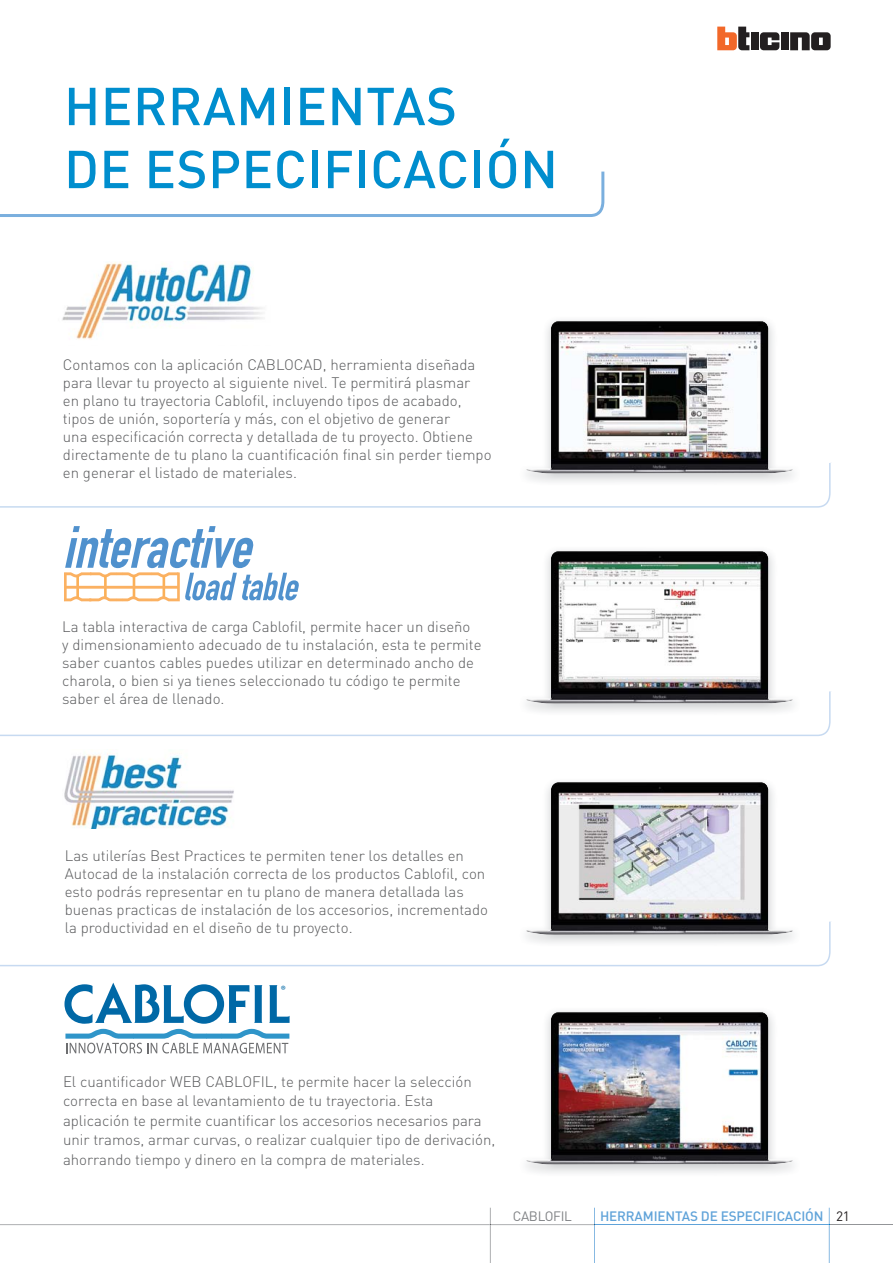
<style>
.page{position:relative;width:893px;height:1263px;background:#fff}
.page>*{position:absolute;margin:0;border:0;box-sizing:border-box;transform-origin:0 0}
.t1{font:500 52.5px/63px "DIN Pro";letter-spacing:.01em;color:#008ece}
.t2{font:300 15px/18px "DIN Pro";color:#58595b}
.t3{font:500 13.5px "DIN Pro";letter-spacing:-.01em;color:#60a3d9}
.t4{font:13.5px "DIN Pro";letter-spacing:-.02em;color:#808285}
.t5{font:700 12.15px "Futura";color:#0068a6}
.s1{font-weight:400;color:#231f20}
</style>
<div class="page">
<img style="left:544px;top:321px;width:232px;height:142px">
<img style="left:544px;top:551px;width:232px;height:140px">
<img style="left:547px;top:782px;width:226px;height:140px">
<img style="left:526px;top:1011px;width:267px;height:153px">
<hr style="left:491px;top:1224px;width:103px;height:1px;background:#939598">
<hr style="left:0;top:1224px;width:490px;height:1px;background:#939598">
<hr style="left:490px;top:1225px;width:1px;height:38px;background:#939598">
<svg style="left:490px;top:1208px;width:1px;height:17px"></svg>
<hr style="left:830px;top:1224px;width:63px;height:1px;background:#939598">
<hr style="left:595px;top:1224px;width:234px;height:1px;background:#60a3d9">
<svg style="left:594px;top:1208px;width:1px;height:55px"></svg>
<hr style="left:829px;top:1225px;width:1px;height:38px;background:#60a3d9">
<svg style="left:829px;top:1208px;width:1px;height:17px"></svg>
<svg style="left:760px;top:32px;width:19px;height:18px"></svg>
<div style="left:781px;top:32px;width:8px;height:18px;background:#231f20"></div>
<div style="left:751px;top:32px;width:7px;height:18px;background:#231f20"></div>
<svg style="left:717px;top:27px;width:32px;height:23px"></svg>
<svg style="left:790px;top:32px;width:41px;height:18px"></svg>
<svg style="left:64px;top:982px;width:226px;height:71px"></svg>
<svg style="left:0;top:172px;width:604px;height:45px"></svg>
<svg style="left:0;top:922px;width:831px;height:44px"></svg>
<svg style="left:0;top:691px;width:831px;height:45px"></svg>
<svg style="left:0;top:463px;width:831px;height:45px"></svg>
<img style="left:62px;top:262px;width:201px;height:77px">
<svg style="left:64px;top:526px;width:235px;height:76px"></svg>
<hr style="left:76px;top:576px;width:3px;height:22px;background:#fbb058">
<hr style="left:65px;top:586px;width:113px;height:3px;background:#fbb162">
<hr style="left:64px;top:573px;width:3px;height:28px;background:#fbb162">
<img style="left:64px;top:753px;width:170px;height:76px">
<h1 class="t1" style="left:64px;top:81px;width:495px">HERRAMIENTAS<br>DE ESPECIFICACIÓN</h1>
<p class="t2" style="left:63px;top:357px;width:430px">Contamos con la aplicación CABLOCAD, herramienta diseñada para llevar tu proyecto al siguiente nivel. Te permitirá plasmar<br>en plano tu trayectoria Cablofil, incluyendo tipos de acabado, tipos de unión, soportería y más, con el objetivo de generar<br>una especificación correcta y detallada de tu proyecto. Obtiene directamente de tu plano la cuantificación final sin perder tiempo en generar el listado de materiales.</p>
<p class="t2" style="left:62px;top:619px;width:421px">La tabla interactiva de carga Cablofil, permite hacer un diseño<br>y dimensionamiento adecuado de tu instalación, esta te permite saber cuantos cables puedes utilizar en determinado ancho de charola, o bien si ya tienes seleccionado tu código te permite saber el área de llenado.</p>
<p class="t2" style="left:65px;top:849px;width:425px">Las utilerías Best Practices te permiten tener los detalles en Autocad de la instalación correcta de los productos Cablofil, con esto podrás representar en tu plano de manera detallada las buenas practicas de instalación de los accesorios, incrementado la productividad en el diseño de tu proyecto.</p>
<p class="t5" style="left:281px;top:984px;width:7px">®</p>
<p class="t2" style="left:63px;top:1074px;width:434px;line-height:19.5px">El cuantificador WEB CABLOFIL, te permite hacer la selección correcta en base al levantamiento de tu trayectoria. Esta aplicación te permite cuantificar los accesorios necesarios para unir tramos, armar curvas, o realizar cualquier tipo de derivación, ahorrando tiempo y dinero en la compra de materiales.</p>
<p class="t4" style="left:513px;top:1211px;width:61px">CABLOFIL</p>
<p class="t3" style="left:600px;top:1211px;width:251px">HERRAMIENTAS DE ESPECIFICACIÓN <span class="s1">21</span></p>
</div>
